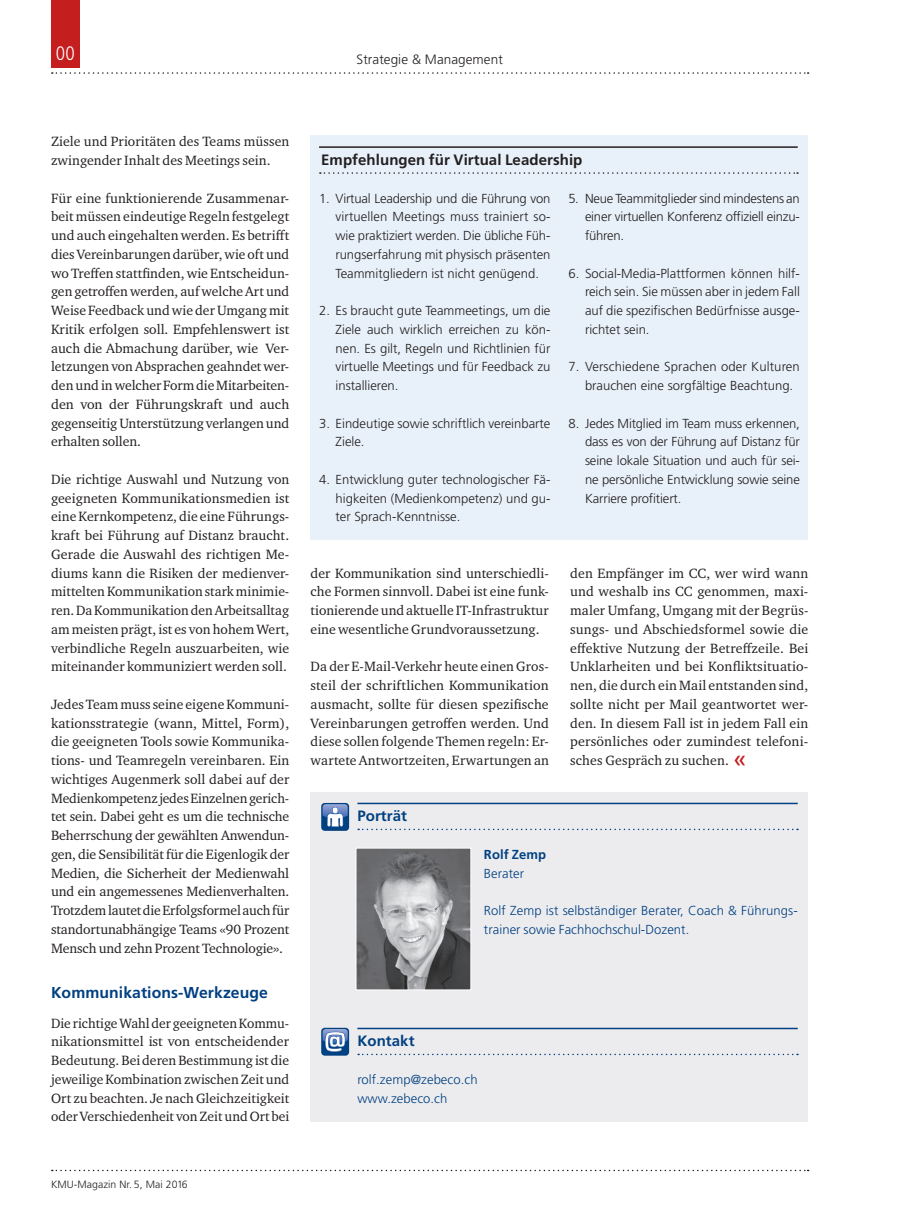
<style>
.page{position:relative;width:902px;height:1212px;background:#fff}
.page>*{position:absolute;margin:0;border:0;box-sizing:border-box;transform-origin:0 0}
.t1{font:300 condensed 19.5px "Frutiger LT Std";color:#fff}
.t2{font:700 15.75px "Frutiger LT Std";letter-spacing:.005em;color:#014081}
.t3{font:700 15px "Frutiger LT Std";letter-spacing:.005em;color:#231f20}
.t4{font:700 15px "Frutiger LT Std";letter-spacing:.005em;color:#014081}
.t5{font:13.8px/18.8px "Charter ITC Std";color:#231f20;text-align:justify}
.t6{font:300 13.5px "Frutiger LT Std";letter-spacing:.005em;color:#231f20}
.t7{font:300 13.05px/18.8px "Frutiger LT Std";color:#231f20;text-align:justify}
.t8{font:300 13.05px/18.8px "Frutiger LT Std";letter-spacing:.005em;color:#014081}
.t9{font:700 13.05px "Frutiger LT Std";letter-spacing:.005em;color:#014081}
.t10{font:300 10.5px "Frutiger LT Std";letter-spacing:.005em;color:#231f20}
.s1{font-family:"Frutiger LT Std";font-size:24px;color:#c41e1f}
</style>
<div class="page">
<svg style="left:52px;top:72px;width:756px;height:2px"></svg>
<div style="left:51px;top:0;width:29px;height:68px;background:#c41e1f"></div>
<svg style="left:52px;top:1170px;width:756px;height:1px"></svg>
<div style="left:310px;top:792px;width:498px;height:329px;background:#ececee"></div>
<hr style="left:357px;top:803px;width:440px;height:1px;background:#014081">
<svg style="left:358px;top:829px;width:439px;height:1px"></svg>
<hr style="left:357px;top:1028px;width:440px;height:1px;background:#014081">
<svg style="left:358px;top:1054px;width:439px;height:1px"></svg>
<div style="left:321px;top:803px;width:28px;height:28px;background:#014081;border-radius:4px"></div>
<svg style="left:322px;top:804px;width:26px;height:23px"></svg>
<div style="left:321px;top:1028px;width:28px;height:28px;background:#014081;border-radius:4px"></div>
<svg style="left:322px;top:1029px;width:26px;height:22px"></svg>
<img style="left:357px;top:850px;width:112px;height:138px">
<div style="left:355px;top:848px;width:116px;height:142px;border:1px solid #fff"></div>
<div style="left:310px;top:136px;width:498px;height:404px;background:#e8f0f9"></div>
<hr style="left:319px;top:146px;width:478px;height:2px;background:#231f20">
<svg style="left:320px;top:172px;width:477px;height:2px"></svg>
<h1 class="t1" style="left:56px;top:42px;width:21px">00</h1>
<p class="t6" style="left:356px;top:51px;width:148px">Strategie &amp; Management</p>
<p class="t5" style="left:51px;top:132px;width:240px">Ziele und Prioritäten des Teams müssen zwingender Inhalt des Meetings sein.</p>
<p class="t5" style="left:51px;top:188px;width:240px">Für eine funktionierende Zusammenar&shy;beit müssen eindeutige Regeln festgelegt und auch eingehalten werden. Es betrifft dies Vereinbarungen darüber, wie oft und wo Treffen stattfinden, wie Entscheidun&shy;gen getroffen werden, auf welche Art und Weise Feedback und wie der Umgang mit Kritik erfolgen soll. Empfehlenswert ist auch die Abmachung darüber, wie Ver&shy;letzungen von Absprachen geahndet wer&shy;den und in welcher Form die Mitarbeiten&shy;den von der Führungskraft und auch gegenseitig Unterstützung verlangen und erhalten sollen.</p>
<p class="t5" style="left:51px;top:469px;width:240px">Die richtige Auswahl und Nutzung von geeigneten Kommunikationsmedien ist eine Kernkompetenz, die eine Führungs&shy;kraft bei Führung auf Distanz braucht.<br>Gerade die Auswahl des richtigen Me&shy;diums kann die Risiken der medienver&shy;mittelten Kommunikation stark minimie&shy;ren. Da Kommunikation den Arbeitsalltag am meisten prägt, ist es von hohem Wert, verbindliche Regeln auszuarbeiten, wie miteinander kommuniziert werden soll.</p>
<p class="t5" style="left:51px;top:694px;width:240px">Jedes Team muss seine eigene Kommuni&shy;kationsstrategie (wann, Mittel, Form), die geeigneten Tools sowie Kommunika&shy;tions- und Teamregeln vereinbaren. Ein wichtiges Augenmerk soll dabei auf der Medienkompetenz jedes Einzelnen gerich&shy;tet sein. Dabei geht es um die technische Beherrschung der gewählten Anwendun&shy;gen, die Sensibilität für die Eigenlogik der Medien, die Sicherheit der Medienwahl und ein angemessenes Medienverhalten.<br>Trotzdem lautet die Erfolgsformel auch für standortunabhängige Teams «90 Prozent Mensch und zehn Prozent Technologie».</p>
<p class="t2" style="left:51px;top:983px;width:218px">Kommunikations-Werkzeuge</p>
<p class="t5" style="left:51px;top:1013px;width:240px">Die richtige Wahl der geeigneten Kommu&shy;nikationsmittel ist von entscheidender Bedeutung. Bei deren Bestimmung ist die jeweilige Kombination zwischen Zeit und Ort zu beachten. Je nach Gleichzeitigkeit oder Verschiedenheit von Zeit und Ort bei</p>
<p class="t3" style="left:321px;top:151px;width:263px">Empfehlungen für Virtual Leadership</p>
<p class="t7" style="left:335px;top:189px;width:216px;text-indent:-16px">1. Virtual Leadership und die Führung von virtuellen Meetings muss trainiert so&shy;wie praktiziert werden. Die übliche Füh&shy;rungserfahrung mit physisch präsenten Teammitgliedern ist nicht genügend.</p>
<p class="t7" style="left:335px;top:301px;width:216px;text-indent:-16px">2. Es braucht gute Teammeetings, um die Ziele auch wirklich erreichen zu kön&shy;nen. Es gilt, Regeln und Richtlinien für virtuelle Meetings und für Feedback zu installieren.</p>
<p class="t7" style="left:335px;top:414px;width:216px;text-indent:-16px">3. Eindeutige sowie schriftlich vereinbarte<br>Ziele.</p>
<p class="t7" style="left:335px;top:470px;width:216px;text-indent:-16px">4. Entwicklung guter technologischer Fä&shy;higkeiten (Medienkompetenz) und gu&shy;ter Sprach-Kenntnisse.</p>
<p class="t7" style="left:585px;top:189px;width:216px;text-indent:-16px">5. Neue Teammitglieder sind mindestens an einer virtuellen Konferenz offiziell einzu&shy;führen.</p>
<p class="t7" style="left:585px;top:264px;width:216px;text-indent:-16px">6. Social-Media-Plattformen können hilf&shy;reich sein. Sie müssen aber in jedem Fall auf die spezifischen Bedürfnisse ausge&shy;richtet sein.</p>
<p class="t7" style="left:585px;top:358px;width:216px;text-indent:-16px">7. Verschiedene Sprachen oder Kulturen brauchen eine sorgfältige Beachtung.</p>
<p class="t7" style="left:585px;top:414px;width:216px;text-indent:-16px">8. Jedes Mitglied im Team muss erkennen, dass es von der Führung auf Distanz für seine lokale Situation und auch für sei&shy;ne persönliche Entwicklung sowie seine Karriere profitiert.</p>
<p class="t5" style="left:310px;top:563px;width:240px">der Kommunikation sind unterschiedli&shy;che Formen sinnvoll. Dabei ist eine funk&shy;tionierende und aktuelle IT-Infrastruktur eine wesentliche Grundvoraussetzung.</p>
<p class="t5" style="left:310px;top:657px;width:240px">Da der E-Mail-Verkehr heute einen Gros&shy;steil der schriftlichen Kommunikation ausmacht, sollte für diesen spezifische Vereinbarungen getroffen werden. Und diese sollen folgende Themen regeln: Er&shy;wartete Antwortzeiten, Erwartungen an</p>
<p class="t4" style="left:357px;top:807px;width:51px">Porträt</p>
<p class="t5" style="left:570px;top:563px;width:240px">den Empfänger im CC, wer wird wann und weshalb ins CC genommen, maxi&shy;maler Umfang, Umgang mit der Begrüs&shy;sungs- und Abschiedsformel sowie die effektive Nutzung der Betreffzeile. Bei Unklarheiten und bei Konfliktsituatio&shy;nen, die durch ein Mail entstanden sind, sollte nicht per Mail geantwortet wer&shy;den. In diesem Fall ist in jedem Fall ein persönliches oder zumindest telefoni&shy;sches Gespräch zu suchen. <span class="s1">«</span></p>
<p class="t9" style="left:484px;top:847px;width:64px">Rolf Zemp</p>
<p class="t8" style="left:484px;top:864px;width:42px">Berater</p>
<p class="t8" style="left:484px;top:901px;width:315px">Rolf Zemp ist selbständiger Berater, Coach &amp; Führungs&shy;trainer sowie Fachhochschul-Dozent.</p>
<p class="t4" style="left:357px;top:1032px;width:59px">Kontakt</p>
<p class="t8" style="left:357px;top:1070px;width:122px">rolf.zemp@zebeco.ch www.zebeco.ch</p>
<p class="t10" style="left:51px;top:1178px;width:138px">KMU-Magazin Nr. 5, Mai 2016</p>
</div>
